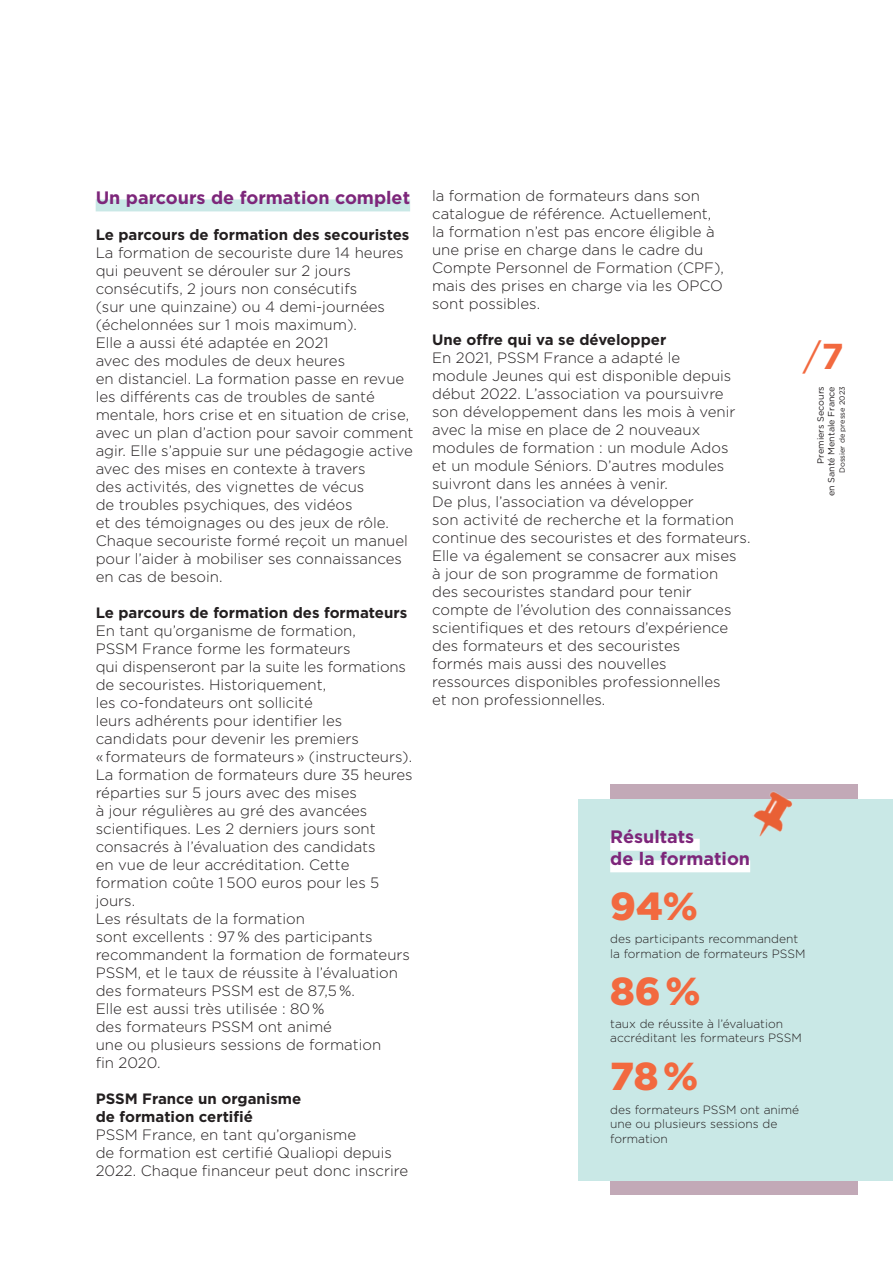
<style>
.page{position:relative;width:893px;height:1263px;background:#fff}
.page>*{position:absolute;margin:0;border:0;box-sizing:border-box;transform-origin:0 0}
.t1{font:900 39px "Gotham";color:#f2693f}
.t2{font:36px "Gotham";color:#f2693f}
.t3{font:700 18px "Gotham";color:#7d267a}
.t4{font:300 15px/18px "Gotham";color:#231f20}
.t5{font:700 15px/18px "Gotham";color:#231f20}
.t6{font:300 12px/14.4px "Gotham";color:#231f20}
.t7{font:9px/10.5px "Gotham";color:#231f20;text-align:right}
.t8{font:7.5px "Gotham";color:#231f20}
.s1{font-weight:700}
</style>
<div class="page">
<div style="left:96px;top:199px;width:314px;height:12px;background:#c9e8e6"></div>
<div style="left:610px;top:784px;width:247px;height:411px;background:#c2a9b7"></div>
<div style="left:578px;top:799px;width:315px;height:382px;background:#c9e8e6"></div>
<div style="left:610px;top:839px;width:90px;height:12px;background:#fff"></div>
<div style="left:610px;top:860px;width:140px;height:12px;background:#fff"></div>
<img style="left:753px;top:791px;width:40px;height:46px">
<p class="t3" style="left:96px;top:185px;width:316px">Un parcours de formation complet</p>
<p class="t5" style="left:96px;top:225px;width:315px">Le parcours de formation des secouristes</p>
<p class="t4" style="left:96px;top:243px;width:319px">La formation de secouriste dure 14 heures qui peuvent se dérouler sur 2 jours consécutifs, 2 jours non consécutifs<br>(sur une quinzaine) ou 4 demi-journées (échelonnées sur 1 mois maximum).<br>Elle a aussi été adaptée en 2021<br>avec des modules de deux heures<br>en distanciel. La formation passe en revue les différents cas de troubles de santé mentale, hors crise et en situation de crise, avec un plan d’action pour savoir comment agir. Elle s’appuie sur une pédagogie active avec des mises en contexte à travers<br>des activités, des vignettes de vécus<br>de troubles psychiques, des vidéos<br>et des témoignages ou des jeux de rôle.<br>Chaque secouriste formé reçoit un manuel pour l’aider à mobiliser ses connaissances en cas de besoin.</p>
<p class="t5" style="left:96px;top:603px;width:313px">Le parcours de formation des formateurs</p>
<p class="t4" style="left:96px;top:621px;width:312px">En tant qu’organisme de formation,<br>PSSM France forme les formateurs<br>qui dispenseront par la suite les formations de secouristes. Historiquement,<br>les co-fondateurs ont sollicité<br>leurs adhérents pour identifier les</p>
<p class="t4" style="left:96px;top:729px;width:319px">candidats pour devenir les premiers<br>« formateurs de formateurs » (instructeurs).<br>La formation de formateurs dure 35 heures réparties sur 5 jours avec des mises<br>à jour régulières au gré des avancées scientifiques. Les 2 derniers jours sont consacrés à l’évaluation des candidats<br>en vue de leur accréditation. Cette formation coûte 1 500 euros pour les 5 jours.</p>
<p class="t4" style="left:96px;top:909px;width:316px">Les résultats de la formation<br>sont excellents : 97 % des participants recommandent la formation de formateurs<br>PSSM, et le taux de réussite à l’évaluation des formateurs PSSM est de 87,5 %.<br>Elle est aussi très utilisée : 80 %<br>des formateurs PSSM ont animé<br>une ou plusieurs sessions de formation<br>fin 2020.</p>
<p class="t5" style="left:96px;top:1089px;width:207px">PSSM France un organisme de formation certifié</p>
<p class="t4" style="left:96px;top:1125px;width:314px">PSSM France, en tant qu’organisme<br>de formation est certifié Qualiopi depuis<br>2022. Chaque financeur peut donc inscrire</p>
<p class="t4" style="left:432px;top:187px;width:293px">la formation de formateurs dans son catalogue de référence. Actuellement, la formation n’est pas encore éligible à une prise en charge dans le cadre du Compte Personnel de Formation (CPF), mais des prises en charge via les OPCO sont possibles.</p>
<p class="t5" style="left:432px;top:331px;width:236px">Une offre qui va se développer</p>
<p class="t4" style="left:432px;top:349px;width:305px">En 2021, PSSM France a adapté le module Jeunes qui est disponible depuis début 2022. L’association va poursuivre son développement dans les mois à venir avec la mise en place de 2 nouveaux modules de formation : un module Ados et un module Séniors. D’autres modules suivront dans les années à venir.</p>
<p class="t4" style="left:432px;top:493px;width:320px">De plus, l’association va développer<br>son activité de recherche et la formation continue des secouristes et des formateurs.<br>Elle va également se consacrer aux mises<br>à jour de son programme de formation<br>des secouristes standard pour tenir compte de l’évolution des connaissances scientifiques et des retours d’expérience des formateurs et des secouristes<br>formés mais aussi des nouvelles<br>ressources disponibles professionnelles<br>et non professionnelles.</p>
<p class="t3" style="left:610px;top:825px;width:86px">Résultats</p>
<p class="t3" style="left:610px;top:846px;width:141px">de la formation</p>
<p class="t1" style="left:610px;top:883px;width:89px">94%</p>
<h2 class="t2" style="left:803px;top:333px;width:42px">/<span class="s1">7</span></h2>
<p class="t7" style="left:815px;top:496px;width:111px;rotate:-90deg">Premiers Secours<br>en Santé Mentale France</p>
<p class="t8" style="left:837px;top:473px;width:88px;rotate:-90deg">Dossier de presse 2023</p>
<p class="t6" style="left:610px;top:931px;width:197px">des participants recommandent la formation de formateurs PSSM</p>
<p class="t1" style="left:610px;top:968px;width:92px">86%</p>
<p class="t6" style="left:610px;top:1016px;width:193px">taux de réussite à l’évaluation accréditant les formateurs PSSM</p>
<p class="t1" style="left:610px;top:1053px;width:90px">78%</p>
<p class="t6" style="left:610px;top:1102px;width:191px">des formateurs PSSM ont animé une ou plusieurs sessions de formation</p>
</div>
